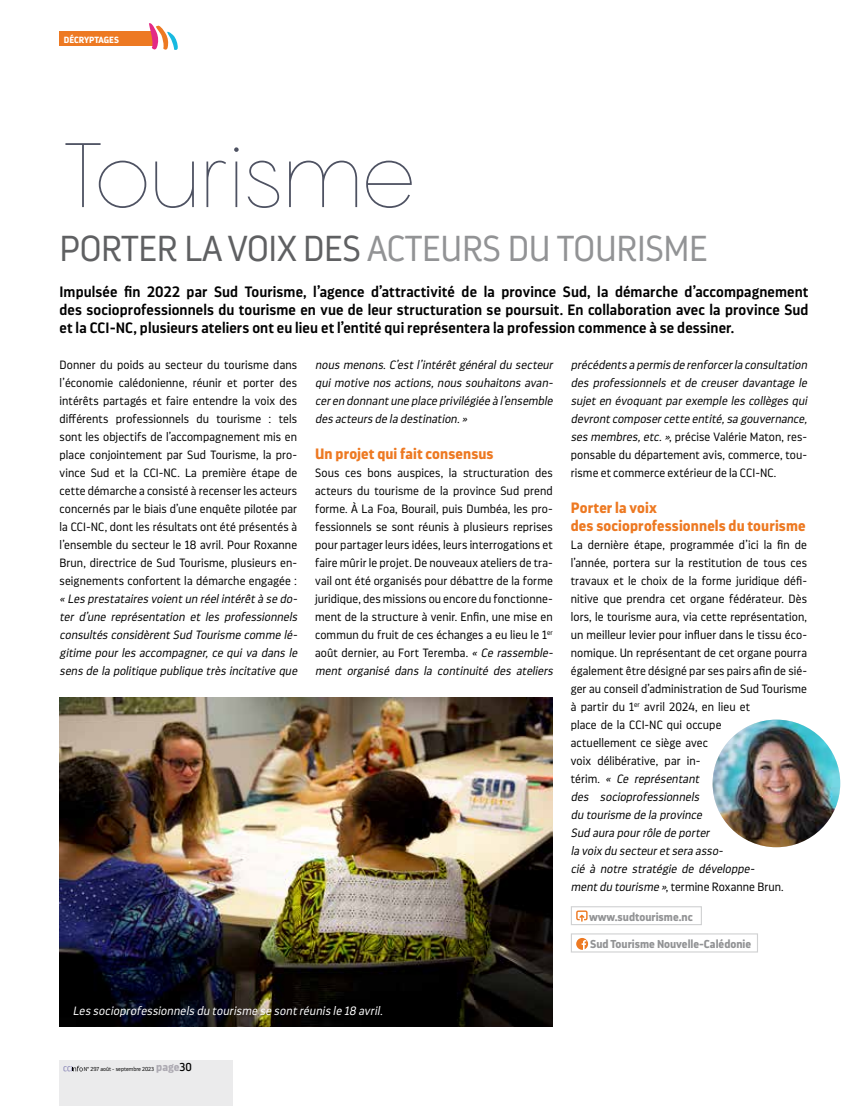
<style>
.page{position:relative;width:851px;height:1106px;background:#fff}
.page>*{position:absolute;margin:0;border:0;box-sizing:border-box;transform-origin:0 0}
.t1{font:200 90px "Pangram";letter-spacing:-.05em;color:#4e5262}
.t2{font:300 36px "Darwin Pro";letter-spacing:-.01em;color:#929395}
.t3{font:600 15px/18px "Darwin Pro";letter-spacing:.005em;color:#000;text-align:justify}
.t4{font:700 15px/18px "Darwin Pro";letter-spacing:.01em;color:#ed7922}
.t5{font:300 12px/18px "Darwin Pro";letter-spacing:.005em;color:#000}
.t6{font:italic 300 12px/18px "Darwin Pro";color:#000;text-align:justify}
.t7{font:italic 300 12px "Darwin Pro";color:#fff}
.t8{font:700 11.4px "Darwin Pro";color:#929395}
.t9{font:700 9px "Darwin Pro";color:#fff}
.t10{font:300 5.7px "Darwin Pro";color:#000}
.s1{color:#5f6062}
.s2{font-style:italic}
.s3{font-style:normal}
.s4{font-weight:700;font-size:11.4px;color:#adaab2}
.s5{font-weight:400;font-size:11.4px}
</style>
<div class="page">
<img style="left:712px;top:719px;width:128px;height:128px;border-radius:64px">
<div style="left:60px;top:32px;width:94px;height:14px;background:#ed7922"></div>
<svg style="left:149px;top:23px;width:29px;height:27px"></svg>
<div style="left:59px;top:1060px;width:174px;height:46px;background:#ebebec"></div>
<svg style="left:63px;top:1065px;width:20px;height:6px"></svg>
<svg style="left:576px;top:910px;width:11px;height:11px"></svg>
<div style="left:570px;top:906px;width:131px;height:19px;border:1px solid #d0d1d2"></div>
<svg style="left:576px;top:938px;width:12px;height:11px"></svg>
<div style="left:570px;top:933px;width:188px;height:19px;border:1px solid #d0d1d2"></div>
<img style="left:60px;top:697px;width:492px;height:329px">
<p class="t9" style="left:64px;top:33px;width:57px">DÉCRYPTAGES</p>
<h1 class="t1" style="left:59px;top:118px;width:360px">Tourisme</h1>
<h2 class="t2" style="left:60px;top:225px;width:649px"><span class="s1">PORTER LA VOIX DES</span> ACTEURS DU TOURISME</h2>
<p class="t3" style="left:60px;top:282px;width:750px">Impulsée fin 2022 par Sud Tourisme, l’agence d’attractivité de la province Sud, la démarche d’accompagnement des socioprofessionnels du tourisme en vue de leur structuration se poursuit. En collaboration avec la province Sud et la CCI-NC, plusieurs ateliers ont eu lieu et l’entité qui représentera la profession commence à se dessiner.</p>
<p class="t5" style="left:60px;top:356px;width:239px;text-align:justify">Donner du poids au secteur du tourisme dans l’économie calédonienne, réunir et porter des intérêts partagés et faire entendre la voix des différents professionnels du tourisme : tels sont les objectifs de l’accompagnement mis en place conjointement par Sud Tourisme, la pro&shy;vince Sud et la CCI-NC. La première étape de cette démarche a consisté à recenser les acteurs concernés par le biais d’une enquête pilotée par la CCI-NC, dont les résultats ont été présentés à l’ensemble du secteur le 18 avril. Pour Roxanne Brun, directrice de Sud Tourisme, plusieurs en&shy;seignements confortent la démarche engagée :</p>
<p class="t6" style="left:60px;top:590px;width:242px">«Les prestataires voientun réelintérêtà se do&shy;ter d’une représentation et les professionnels consultés considèrentSud Tourisme comme lé&shy;gitime pour les accompagner, ce qui va dans le sens de la politique publique très incitative que</p>
<p class="t6" style="left:315px;top:356px;width:242px">nous menons. C’est l’intérêt général du secteur qui motive nos actions, nous souhaitons avan&shy;ceren donnantune place privilégiée à l’ensemble des acteurs de la destination.»</p>
<p class="t4" style="left:315px;top:444px;width:180px">Un projet qui fait consensus</p>
<p class="t5" style="left:315px;top:464px;width:242px">Sous ces bons auspices, la structuration des acteurs du tourisme de la province Sud prend forme. À La Foa, Bourail, puis Dumbéa, les pro&shy;fessionnels se sont réunis à plusieurs reprises pour partager leurs idées, leurs interrogations et faire mûrir le projet. De nouveaux ateliers de tra&shy;vail ont été organisés pour débattre de la forme juridique, des missions ou encore du fonctionne&shy;ment de la structure à venir. Enfin, une mise en commun du fruit de ces échanges a eu lieu le 1<sup>er </sup>août dernier, au Fort Teremba. <span class="s2">« Ce rassemble&shy;ment organisé dans la continuité des ateliers</span></p>
<p class="t6" style="left:570px;top:356px;width:240px;text-align:left">précédents a permis de renforcerla consultation des professionnels et de creuser davantage le sujet en évoquant par exemple les collèges qui devrontcomposercette entité,sa gouvernance, ses membres,etc.»<span class="s3">, précise Valérie Maton, res&shy;ponsable du département avis, commerce, tou&shy;risme et commerce extérieur de la CCI-NC.</span></p>
<p class="t4" style="left:570px;top:498px;width:236px">Porter la voix<br>des socioprofessionnels du tourisme</p>
<p class="t5" style="left:570px;top:536px;width:238px">La dernière étape, programmée d’ici la fin de l’année, portera sur la restitution de tous ces travaux et le choix de la forme juridique défi&shy;nitive que prendra cet organe fédérateur. Dès lors, le tourisme aura, via cette représentation, un meilleur levier pour influer dans le tissu éco&shy;nomique. Un représentant de cet organe pourra également être désigné par ses pairs afin de sié&shy;ger au conseil d’administration de Sud Tourisme à partir du 1<sup>er</sup> avril 2024, en lieu et<br>place de la CCI-NC qui occupe<br>actuellement ce siège avec<br>voix délibérative, par in-<br>t é r i m . <span class="s2">« Ce représentant<br>des socioprofessionnels<br>du tourisme de la province<br>Sud aura pourrôle de porter<br>la voix du secteuretsera asso-<br>cié à notre stratégie de développe-<br>mentdu tourisme »</span>, termine Roxanne Brun.</p>
<p class="t8" style="left:589px;top:908px;width:105px">www.sudtourisme.nc</p>
<p class="t8" style="left:590px;top:936px;width:162px">Sud Tourisme Nouvelle-Calédonie</p>
<p class="t7" style="left:73px;top:1002px;width:314px">Les socioprofessionnels du tourisme se sontréunis le 18 avril.</p>
<p class="t10" style="left:84px;top:1065px;width:109px">N° 297 août - septembre 2023 <span class="s4">page</span><span class="s5">30</span></p>
</div>
